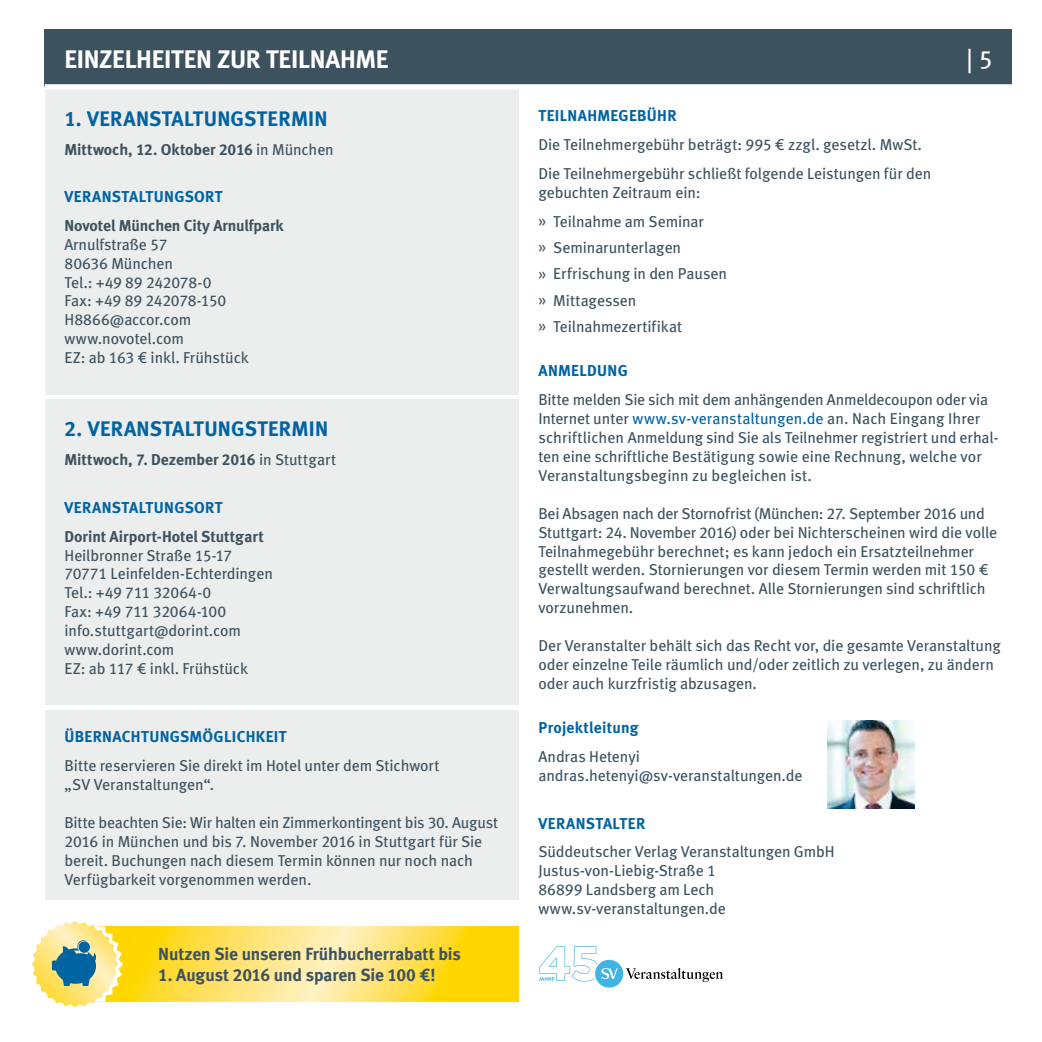
<style>
.page{position:relative;width:1042px;height:1042px;background:#fff}
.page>*{position:absolute;margin:0;border:0;box-sizing:border-box;transform-origin:0 0}
.t1{font:700 25.38px "SZ Meta Tab";color:#fff}
.t2{font:25.38px "SZ Meta Tab";color:#fff}
.t3{font:700 21px "SZ Meta Tab";letter-spacing:.025em;color:#0063a2}
.t4{font:700 17.5px "SZ Meta Tab";color:#3d525f}
.t5{font:15.75px/18.9px "SZ Meta Tab";letter-spacing:.005em;color:#3d525f}
.t6{font:700 15.75px "SZ Meta Tab";color:#3d525f}
.t7{font:700 15.75px "SZ Meta Tab";letter-spacing:.03em;color:#0063a2}
.s1{color:#0063a2}
.s2{font-weight:400}
</style>
<div class="page">
<div style="left:45px;top:89px;width:473px;height:306px;background:#eceded"></div>
<div style="left:45px;top:400px;width:473px;height:305px;background:#eceded"></div>
<div style="left:45px;top:710px;width:473px;height:189px;background:#eceded"></div>
<div style="left:45px;top:30px;width:967px;height:57px;background:#3d525f"></div>
<div style="left:45px;top:84px;width:967px;height:5px;background:#fff"></div>
<svg style="left:125px;top:927px;width:393px;height:74px;background:#ffe055"></svg>
<svg style="left:32px;top:921px;width:93px;height:87px"></svg>
<div style="left:595px;top:960px;width:28px;height:27px;background:#40b4e5;border-radius:50%"></div>
<svg style="left:538px;top:946px;width:80px;height:35px"></svg>
<svg style="left:625px;top:968px;width:98px;height:14px"></svg>
<img style="left:827px;top:721px;width:88px;height:87px">
<h1 class="t1" style="left:64px;top:44px;width:325px">EINZELHEITEN ZUR TEILNAHME</h1>
<h1 class="t2" style="left:966px;top:45px;width:27px">| 5</h1>
<p class="t7" style="left:538px;top:107px;width:139px">TEILNAHMEGEBÜHR</p>
<p class="t5" style="left:538px;top:130px;width:394px;line-height:28.9px">Die Teilnehmergebühr beträgt: 995 € zzgl. gesetzl. MwSt.<br>Die Teilnehmergebühr schließt folgende Leistungen für den</p>
<p class="t5" style="left:538px;top:178px;width:167px;line-height:28.9px">gebuchten Zeitraum ein: » Teilnahme am Seminar</p>
<p class="t5" style="left:538px;top:234px;width:190px;line-height:26.4px">» Seminarunterlagen<br>» Erfrischung in den Pausen » Mittagessen<br>» Teilnahmezertifikat</p>
<p class="t7" style="left:538px;top:362px;width:91px">ANMELDUNG</p>
<p class="t5" style="left:538px;top:390px;width:461px">Bitte melden Sie sich mit dem anhängenden Anmeldecoupon oder via Internet unter <span class="s1">www.sv-veranstaltungen.de</span> an. Nach Eingang Ihrer schriftlichen Anmeldung sind Sie als Teilnehmer registriert und erhal&shy;ten eine schriftliche Bestätigung sowie eine Rechnung, welche vor Veranstaltungsbeginn zu begleichen ist.</p>
<p class="t5" style="left:538px;top:503px;width:460px">Bei Absagen nach der Stornofrist (München: 27. September 2016 und Stuttgart: 24. November 2016) oder bei Nichterscheinen wird die volle Teilnahmegebühr berechnet; es kann jedoch ein Ersatzteilnehmer gestellt werden. Stornierungen vor diesem Termin werden mit 150 € Verwaltungsaufwand berechnet. Alle Stornierungen sind schriftlich vorzunehmen.</p>
<p class="t5" style="left:538px;top:636px;width:464px">Der Veranstalter behält sich das Recht vor, die gesamte Veranstaltung oder einzelne Teile räumlich und/oder zeitlich zu verlegen, zu ändern oder auch kurzfristig abzusagen.</p>
<h2 class="t3" style="left:64px;top:106px;width:264px">1. VERANSTALTUNGSTERMIN</h2>
<p class="t6" style="left:64px;top:140px;width:271px">Mittwoch, 12. Oktober 2016 <span class="s2">in München</span></p>
<p class="t7" style="left:64px;top:188px;width:159px">VERANSTALTUNGSORT</p>
<p class="t6" style="left:64px;top:216px;width:220px">Novotel München City Arnulfpark</p>
<p class="t5" style="left:64px;top:235px;width:186px">Arnulfstraße 57<br>80636 München<br>Tel.: +49 89 242078-0<br>Fax: +49 89 242078-150<br>H8866@accor.com www.novotel.com<br>EZ: ab 163 € inkl. Frühstück</p>
<h2 class="t3" style="left:64px;top:416px;width:265px">2. VERANSTALTUNGSTERMIN</h2>
<p class="t6" style="left:64px;top:450px;width:273px">Mittwoch, 7. Dezember 2016 <span class="s2">in Stuttgart</span></p>
<p class="t7" style="left:64px;top:498px;width:159px">VERANSTALTUNGSORT</p>
<p class="t6" style="left:64px;top:527px;width:201px">Dorint Airport-Hotel Stuttgart</p>
<p class="t5" style="left:64px;top:545px;width:210px">Heilbronner Straße 15-17<br>70771 Leinfelden-Echterdingen<br>Tel.: +49 711 32064-0<br>Fax: +49 711 32064-100 info.stuttgart@dorint.com www.dorint.com<br>EZ: ab 117 € inkl. Frühstück</p>
<p class="t7" style="left:64px;top:727px;width:223px">ÜBERNACHTUNGSMÖGLICHKEIT</p>
<p class="t5" style="left:64px;top:756px;width:376px">Bitte reservieren Sie direkt im Hotel unter dem Stichwort „SV Veranstaltungen“.</p>
<p class="t5" style="left:64px;top:813px;width:435px">Bitte beachten Sie: Wir halten ein Zimmerkontingent bis 30. August 2016 in München und bis 7. November 2016 in Stuttgart für Sie bereit. Buchungen nach diesem Termin können nur noch nach Verfügbarkeit vorgenommen werden.</p>
<p class="t4" style="left:158px;top:944px;width:304px">Nutzen Sie unseren Frühbucherrabatt bis</p>
<p class="t4" style="left:158px;top:965px;width:279px">1. August 2016 und sparen Sie 100 €!</p>
<p class="t7" style="left:538px;top:718px;width:101px">Projektleitung</p>
<p class="t5" style="left:538px;top:747px;width:265px">Andras Hetenyi andras.hetenyi@sv-veranstaltungen.de</p>
<p class="t7" style="left:538px;top:814px;width:108px">VERANSTALTER</p>
<p class="t5" style="left:538px;top:842px;width:298px">Süddeutscher Verlag Veranstaltungen GmbH<br>Justus-von-Liebig-Straße 1<br>86899 Landsberg am Lech www.sv-veranstaltungen.de</p>
</div>
